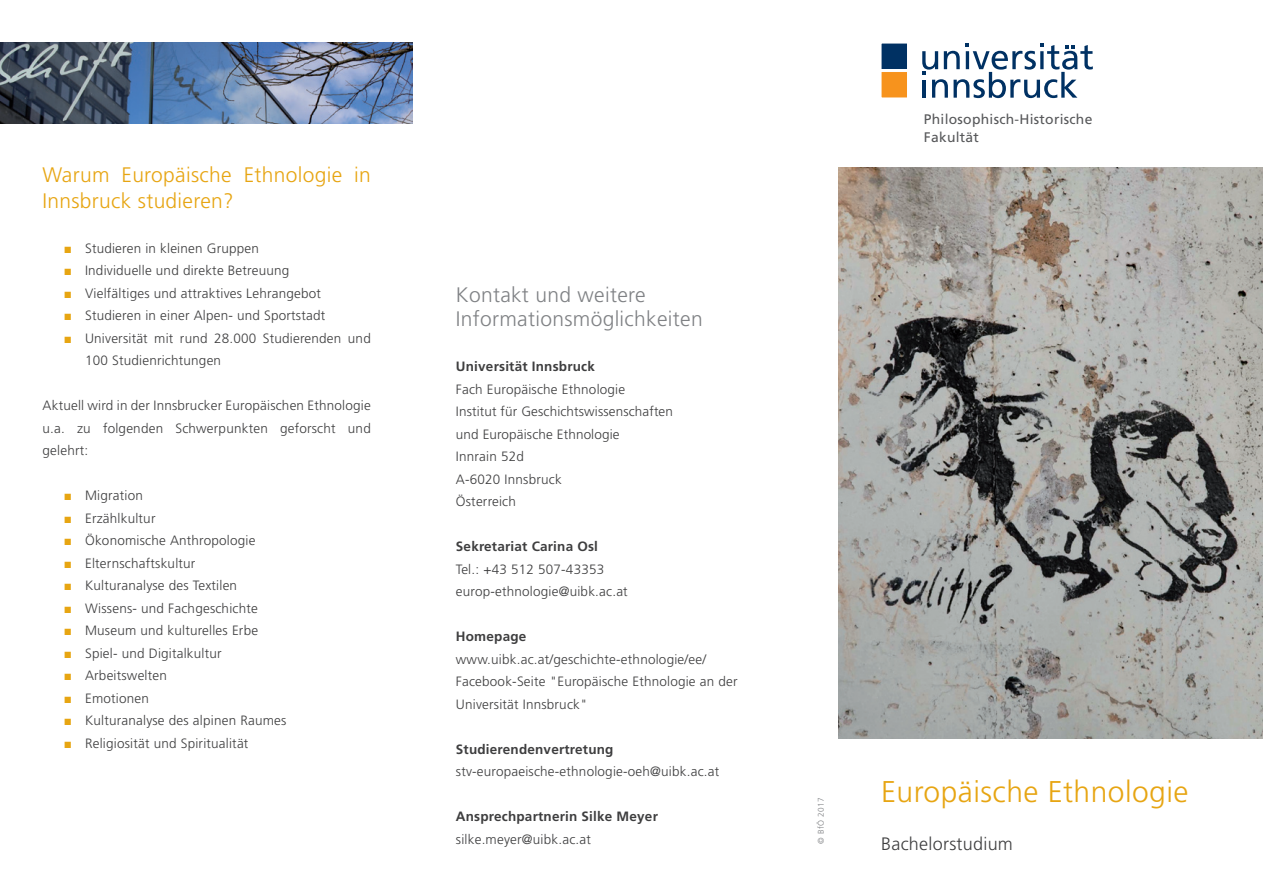
<style>
.page{position:relative;width:1263px;height:893px;background:#fff}
.page>*{position:absolute;margin:0;border:0;box-sizing:border-box;transform-origin:0 0}
.t1{font:300 30px "Frutiger";letter-spacing:.015em;color:#e7a512}
.t2{font:300 21px/25.5px "Frutiger";letter-spacing:.015em;color:#e7a512}
.t3{font:300 21px/24px "Frutiger";letter-spacing:.015em;color:#808285}
.t4{font:300 18px "Frutiger";letter-spacing:.015em;color:#3e3e3f}
.t5{font:13.8px/18px "Frutiger";letter-spacing:.02em;color:#57585a}
.t6{font:300 13.5px/22.5px "Frutiger";letter-spacing:.015em;color:#3e3e3f}
.t7{font:700 13.5px "Frutiger";letter-spacing:.015em;color:#3e3e3f}
.t8{font:300 8.25px "Frutiger";letter-spacing:.05em;color:#808285}
.s1{font-family:"Arial";font-weight:400;color:#e7a512}
</style>
<div class="page">
<img style="left:838px;top:168px;width:425px;height:570px">
<img style="left:0;top:43px;width:412px;height:80px">
<svg style="left:881px;top:43px;width:26px;height:55px"></svg>
<svg style="left:922px;top:43px;width:171px;height:55px"></svg>
<h2 class="t2" style="left:43px;top:162px;width:330px">Warum Europäische Ethnologie in<br>Innsbruck studieren?</h2>
<p class="t6" style="left:64px;top:237px;width:197px"><span class="s1">■</span> Studieren in kleinen Gruppen</p>
<p class="t6" style="left:64px;top:259px;width:227px"><span class="s1">■</span> Individuelle und direkte Betreuung</p>
<p class="t6" style="left:64px;top:282px;width:259px"><span class="s1">■</span> Vielfältiges und attraktives Lehrangebot</p>
<p class="t6" style="left:64px;top:304px;width:263px"><span class="s1">■</span> Studieren in einer Alpen- und Sportstadt</p>
<p class="t6" style="left:85px;top:327px;width:287px;text-indent:-21px"><span class="s1">■</span> Universität mit rund 28.000 Studierenden und<br>100 Studienrichtungen</p>
<p class="t6" style="left:43px;top:394px;width:330px;text-align:justify">Aktuell wird in der Innsbrucker Europäischen Ethnologie u.a. zu folgenden Schwerpunkten geforscht und gelehrt:</p>
<p class="t6" style="left:64px;top:484px;width:81px"><span class="s1">■</span> Migration</p>
<p class="t6" style="left:64px;top:507px;width:93px"><span class="s1">■</span> Erzählkultur</p>
<p class="t6" style="left:64px;top:529px;width:193px"><span class="s1">■</span> Ökonomische Anthropologie</p>
<p class="t6" style="left:64px;top:552px;width:133px"><span class="s1">■</span> Elternschaftskultur</p>
<p class="t6" style="left:64px;top:574px;width:175px"><span class="s1">■</span> Kulturanalyse des Textilen</p>
<p class="t6" style="left:64px;top:597px;width:196px"><span class="s1">■</span> Wissens- und Fachgeschichte</p>
<p class="t6" style="left:64px;top:619px;width:196px"><span class="s1">■</span> Museum und kulturelles Erbe</p>
<p class="t6" style="left:64px;top:642px;width:159px"><span class="s1">■</span> Spiel- und Digitalkultur</p>
<p class="t6" style="left:64px;top:664px;width:105px"><span class="s1">■</span> Arbeitswelten</p>
<p class="t6" style="left:64px;top:687px;width:87px"><span class="s1">■</span> Emotionen</p>
<p class="t6" style="left:64px;top:709px;width:224px"><span class="s1">■</span> Kulturanalyse des alpinen Raumes</p>
<p class="t6" style="left:64px;top:732px;width:186px"><span class="s1">■</span> Religiosität und Spiritualität</p>
<h2 class="t3" style="left:456px;top:283px;width:248px">Kontakt und weitere<br>Informationsmöglichkeiten</h2>
<p class="t7" style="left:456px;top:358px;width:141px">Universität Innsbruck</p>
<p class="t6" style="left:456px;top:378px;width:219px">Fach Europäische Ethnologie<br>Institut für Geschichtswissenschaften und Europäische Ethnologie<br>Innrain 52d<br>A-6020 Innsbruck<br>Österreich</p>
<p class="t7" style="left:456px;top:538px;width:144px">Sekretariat Carina Osl</p>
<p class="t6" style="left:456px;top:558px;width:173px">Tel.: +43 512 507-43353 europ-ethnologie@uibk.ac.at</p>
<p class="t7" style="left:456px;top:628px;width:72px">Homepage</p>
<p class="t6" style="left:456px;top:648px;width:283px">www.uibk.ac.at/geschichte-ethnologie/ee/<br>Facebook-Seite "Europäische Ethnologie an der<br>Universität Innsbruck"</p>
<p class="t7" style="left:456px;top:741px;width:159px">Studierendenvertretung</p>
<p class="t6" style="left:456px;top:760px;width:265px">stv-europaeische-ethnologie-oeh@uibk.ac.at</p>
<p class="t7" style="left:456px;top:808px;width:203px">Ansprechpartnerin Silke Meyer</p>
<p class="t6" style="left:456px;top:828px;width:137px">silke.meyer@uibk.ac.at</p>
<p class="t5" style="left:924px;top:110px;width:170px">Philosophisch-Historische<br>Fakultät</p>
<p class="t8" style="left:816px;top:844px;width:48px;rotate:-90deg">© BfÖ 2017</p>
<h1 class="t1" style="left:881px;top:774px;width:309px">Europäische Ethnologie</h1>
<h3 class="t4" style="left:881px;top:833px;width:133px">Bachelorstudium</h3>
</div>
